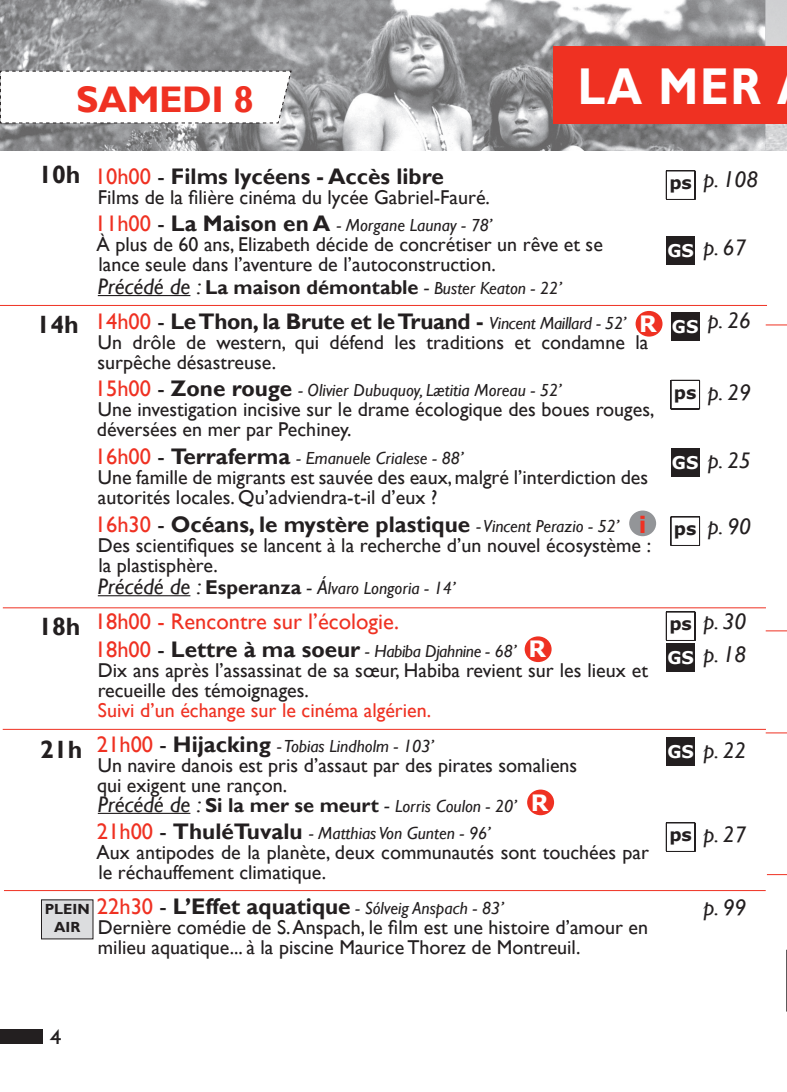
<style>
.page{position:relative;width:787px;height:1092px;background:#fff}
.page>*{position:absolute;margin:0;border:0;box-sizing:border-box;transform-origin:0 0}
.t1{font:700 51.75px "Gill Sans";color:#fff;scale:.87 1}
.t2{font:700 37px "Gill Sans";letter-spacing:-.01em;color:#ef3122}
.t3{font:700 25px "Gill Sans";color:#231f20}
.t4{font:600 22.75px "Josefin Sans";color:#231f20}
.t5{font:700 22.5px "Gill Sans";color:#231f20}
.t6{font:italic 22.5px "Gill Sans";color:#231f20}
.t7{font:22.5px "Gill Sans";color:#ef3122}
.t8{font:700 22.5px "Verdana";color:#fff}
.t9{font:700 22.5px "Verdana";color:#ef3122}
.t10{font:20px/20px "Gill Sans";color:#231f20}
.t11{font:700 20px "Gill Sans";color:#231f20}
.t12{font:20px "Gill Sans";color:#ef3122}
.t13{font:italic 17.5px/27.5px "Gill Sans";color:#231f20}
.t14{font:italic 17.5px "Gill Sans";letter-spacing:-.02em;color:#231f20}
.t15{font:700 17.5px "Verdana";color:#fff}
.t16{font:700 17.5px "Verdana";color:#231f20}
.t17{font:700 14.75px "Gill Sans";color:#231f20}
.s1{font-style:inherit}
.s2{font-weight:400;color:#ef3122}
.s3{font-weight:400}
.s4{font-style:normal;font-size:22.5px;color:#ef3122}
.s5{font-style:normal;font-size:22.5px}
.s6{font-weight:700;font-style:normal;font-size:22.5px}
.s7{font-weight:400;font-style:italic;font-size:22.5px}
.s8{font-weight:400;font-style:italic}
.s9{font-weight:400;font-style:italic;font-size:17.5px}
.s10{font-size:22.5px}
.s11{font-weight:700;font-style:normal;font-size:20px}
.s12{font-size:20px}
.s13{font-family:"Verdana";font-weight:700;font-style:normal;font-size:17.5px}
</style>
<div class="page">
<img style="left:0;top:0;width:787px;height:151px">
<div style="left:553px;top:46px;width:234px;height:78px;background:#ef3122"></div>
<svg style="left:0;top:70px;width:292px;height:54px"></svg>
<div style="left:0;top:1029px;width:43px;height:14px;background:#231f20"></div>
<hr style="left:0;top:305px;width:767px;height:1px;background:#ef3122">
<svg style="left:765px;top:324px;width:22px;height:1px"></svg>
<hr style="left:3px;top:607px;width:763px;height:1px;background:#ef3122">
<svg style="left:765px;top:630px;width:22px;height:1px"></svg>
<hr style="left:3px;top:729px;width:763px;height:1px;background:#ef3122">
<svg style="left:765px;top:732px;width:22px;height:1px"></svg>
<svg style="left:670px;top:516px;width:30px;height:29px"></svg>
<svg style="left:670px;top:380px;width:30px;height:29px"></svg>
<svg style="left:666px;top:170px;width:29px;height:30px"></svg>
<hr style="left:98px;top:295px;width:92px;height:1px;background:#231f20">
<hr style="left:98px;top:595px;width:92px;height:1px;background:#231f20">
<hr style="left:98px;top:812px;width:92px;height:1px;background:#231f20">
<div style="left:666px;top:236px;width:29px;height:29px;background:#231f20"></div>
<div style="left:671px;top:312px;width:28px;height:28px;background:#231f20"></div>
<div style="left:666px;top:737px;width:29px;height:29px;background:#231f20"></div>
<div style="left:666px;top:643px;width:29px;height:29px;background:#231f20"></div>
<svg style="left:666px;top:611px;width:29px;height:29px"></svg>
<svg style="left:666px;top:822px;width:29px;height:29px"></svg>
<div style="left:671px;top:448px;width:28px;height:29px;background:#231f20"></div>
<hr style="left:4px;top:890px;width:761px;height:1px;background:#ef3122">
<svg style="left:767px;top:874px;width:20px;height:1px"></svg>
<div style="left:41px;top:899px;width:52px;height:39px;background:#dcdddf"></div>
<svg style="left:786px;top:949px;width:1px;height:62px"></svg>
<div style="left:524px;top:636px;width:27px;height:26px;background:#ef3122;border-radius:50%"></div>
<div style="left:527px;top:789px;width:27px;height:26px;background:#ef3122;border-radius:50%"></div>
<div style="left:635px;top:311px;width:27px;height:25px;background:#ef3122;border-radius:50%"></div>
<div style="left:629px;top:510px;width:27px;height:26px;background:#939598;border-radius:50%"></div>
<h2 class="t2" style="left:76px;top:77px;width:179px">samedi 8</h2>
<h1 class="t1" style="left:577px;top:56px;width:212px">la mer</h1>
<p class="t3" style="left:38px;top:160px;width:44px">10<span class="s1">h</span></p>
<p class="t5" style="left:95px;top:163px;width:350px"><span class="s2">10h00</span> <span class="s3">-</span> Films lycéens - Accès libre</p>
<p class="t10" style="left:98px;top:187px;width:393px">Films de la filière cinéma du lycée Gabriel-Fauré.</p>
<p class="t13" style="left:95px;top:212px;width:399px"><span class="s4">11h00</span> <span class="s5">-</span> <span class="s6">La Maison en A</span> - Morgane Launay - 78’</p>
<p class="t10" style="left:97px;top:235px;width:508px">À plus de 60 ans, Elizabeth décide de concrétiser un rêve et se lance seule dans l’aventure de l’autoconstruction.</p>
<p class="t11" style="left:98px;top:275px;width:465px"><span class="s7">Précédé de :</span> La maison démontable <span class="s8">-</span> <span class="s9">Buster Keaton - 22’</span></p>
<p class="t5" style="left:95px;top:308px;width:533px"><span class="s2">14h00</span> <span class="s3">-</span> Le Thon, la Brute et le Truand - <span class="s9">Vincent Maillard - 52’</span></p>
<p class="t10" style="left:98px;top:332px;width:552px">Un drôle de western, qui défend les traditions et condamne la surpêche désastreuse.</p>
<p class="t13" style="left:95px;top:377px;width:468px"><span class="s4">15h00</span> <span class="s5">-</span> <span class="s6">Zone rouge</span> - Olivier Dubuquoy, Lætitia Moreau - 52’</p>
<p class="t10" style="left:97px;top:400px;width:559px">Une investigation incisive sur le drame écologique des boues rouges, déversées en mer par Pechiney.</p>
<p class="t13" style="left:95px;top:444px;width:370px"><span class="s4">16h00</span> <span class="s5">-</span> <span class="s6">Terraferma</span> - Emanuele Crialese - 88’</p>
<p class="t10" style="left:98px;top:467px;width:552px">Une famille de migrants est sauvée des eaux, malgré l’interdiction des autorités locales. Qu’adviendra-t-il d’eux ?</p>
<p class="t5" style="left:95px;top:510px;width:526px"><span class="s2">16h30</span> <span class="s3">-</span> Océans, le mystère plastique <span class="s9">- Vincent Perazio - 52’</span></p>
<p class="t10" style="left:98px;top:535px;width:555px">Des scientifiques se lancent à la recherche d’un nouvel écosystème : la plastisphère.</p>
<p class="t13" style="left:98px;top:574px;width:359px"><span class="s10">Précédé de :</span> <span class="s11">Esperanza</span> <span class="s12">- Á</span>lvaro Longoria - 14’</p>
<p class="t7" style="left:95px;top:608px;width:306px">18h00 - Rencontre sur l’écologie.</p>
<p class="t14" style="left:95px;top:640px;width:423px"><span class="s4">18h00</span> <span class="s5">-</span> <span class="s6">Lettre à ma soeur</span> - Habiba Djahnine - 68’</p>
<p class="t10" style="left:98px;top:660px;width:552px">Dix ans après l’assassinat de sa sœur, Habiba revient sur les lieux et recueille des témoignages.</p>
<p class="t12" style="left:98px;top:698px;width:335px">Suivi d’un échange sur le cinéma algérien.</p>
<p class="t13" style="left:97px;top:732px;width:338px"><span class="s4">21h00</span> <span class="s5">-</span> <span class="s6">Hijacking</span> - Tobias Lindholm - 103’</p>
<p class="t10" style="left:97px;top:755px;width:482px">Un navire danois est pris d’assaut par des pirates somaliens qui exigent une rançon.</p>
<p class="t13" style="left:97px;top:792px;width:421px"><span class="s10">Précédé de :</span> <span class="s11">Si la mer se meurt</span> <span class="s12">-</span> Lorris Coulon - 20’<br><span class="s4">21h00</span> <span class="s5">-</span> <span class="s6">ThuléTuvalu</span> - Matthias Von Gunten - 96’</p>
<p class="t10" style="left:97px;top:842px;width:554px">Aux antipodes de la planète, deux communautés sont touchées par le réchauffement climatique.</p>
<p class="t13" style="left:97px;top:894px;width:408px"><span class="s4">22h30</span> <span class="s5">-</span> <span class="s6">L’Effet aquatique</span> - Sólveig Anspach - 83’</p>
<p class="t10" style="left:98px;top:917px;width:552px">Dernière comédie de S. Anspach, le film est une histoire d’amour en milieu aquatique... à la piscine Maurice Thorez de Montreuil.</p>
<p class="t6" style="left:703px;top:166px;width:56px">p. 108</p>
<p class="t16" style="left:669px;top:171px;width:24px">ps</p>
<p class="t6" style="left:703px;top:234px;width:44px">p. 67</p>
<p class="t15" style="left:667px;top:238px;width:28px">GS</p>
<p class="t6" style="left:708px;top:307px;width:44px">p. 26</p>
<p class="t3" style="left:37px;top:309px;width:44px">14<span class="s1">h</span></p>
<p class="t8" style="left:639px;top:308px;width:19px">R</p>
<p class="t15" style="left:672px;top:314px;width:28px">GS</p>
<p class="t6" style="left:708px;top:379px;width:44px">p. 29</p>
<p class="t16" style="left:674px;top:380px;width:24px">ps</p>
<p class="t6" style="left:708px;top:447px;width:44px">p. 25</p>
<p class="t15" style="left:672px;top:450px;width:28px">GS</p>
<p class="t9" style="left:639px;top:508px;width:9px">i</p>
<p class="t6" style="left:674px;top:513px;width:78px"><span class="s13">ps</span> p. 90</p>
<p class="t6" style="left:669px;top:608px;width:78px"><span class="s13">ps</span> p. 30</p>
<p class="t3" style="left:38px;top:611px;width:44px">18<span class="s1">h</span></p>
<p class="t8" style="left:528px;top:633px;width:19px">R</p>
<p class="t6" style="left:703px;top:641px;width:44px">p. 18</p>
<p class="t15" style="left:667px;top:645px;width:28px">GS</p>
<p class="t3" style="left:40px;top:734px;width:44px">21<span class="s1">h</span></p>
<p class="t6" style="left:703px;top:737px;width:44px">p. 22</p>
<p class="t15" style="left:667px;top:739px;width:28px">GS</p>
<p class="t8" style="left:531px;top:786px;width:19px">R</p>
<p class="t6" style="left:703px;top:820px;width:44px">p. 27</p>
<p class="t16" style="left:669px;top:822px;width:24px">ps</p>
<p class="t17" style="left:45px;top:900px;width:47px">Plein</p>
<p class="t6" style="left:703px;top:894px;width:44px">p. 99</p>
<p class="t17" style="left:54px;top:918px;width:28px">air</p>
<p class="t4" style="left:50px;top:1021px;width:14px">4</p>
</div>
